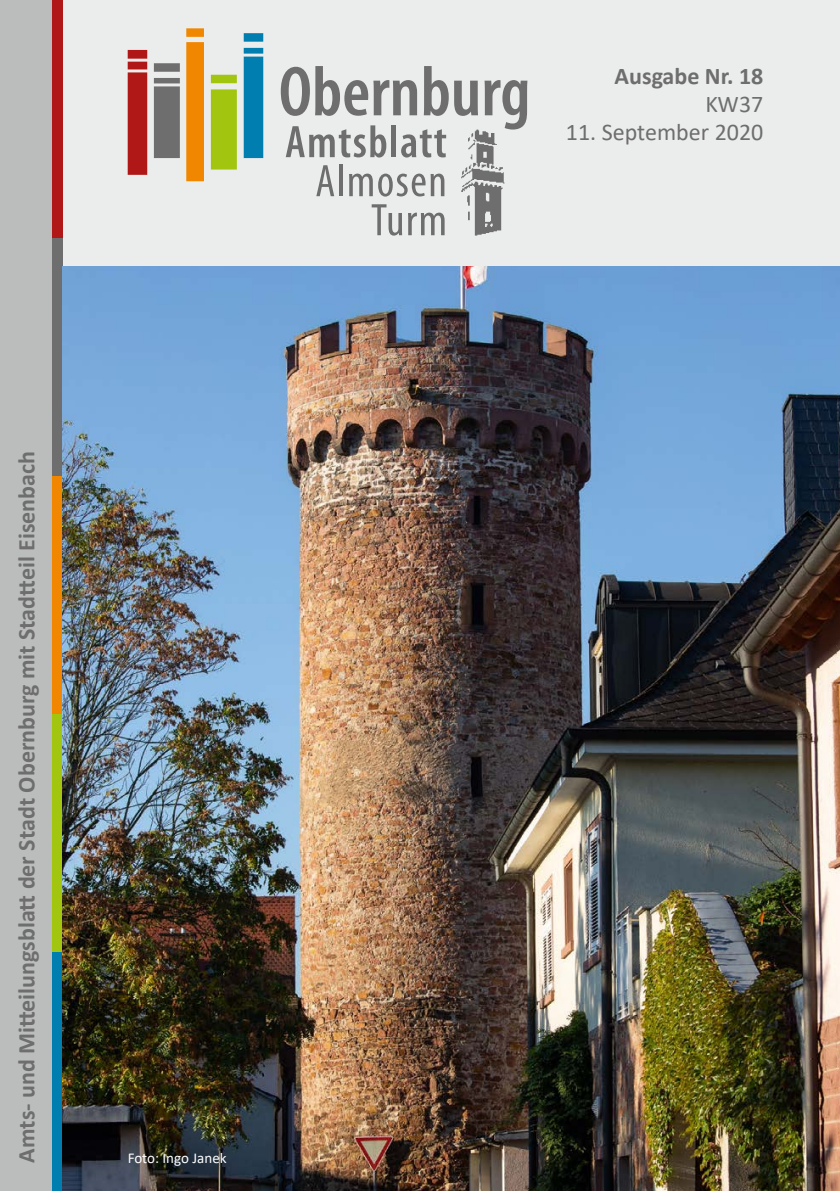
<style>
.page{position:relative;width:840px;height:1191px;background:#fff}
.page>*{position:absolute;margin:0;border:0;box-sizing:border-box;transform-origin:0 0}
.t1{font:700 24px "Calibri";color:#6e6e6e}
.t2{font:24px "Calibri";color:#6e6e6e}
.t3{font:15px "Calibri";color:#fff}
</style>
<div class="page">
<div style="left:62px;top:0;width:777px;height:266px;background:#ebecec"></div>
<svg style="left:243px;top:33px;width:20px;height:9px"></svg>
<svg style="left:186px;top:28px;width:18px;height:153px;background:#f08c0c"></svg>
<svg style="left:243px;top:48px;width:20px;height:110px;background:#0e84b3"></svg>
<svg style="left:154px;top:63px;width:26px;height:9px"></svg>
<svg style="left:211px;top:75px;width:26px;height:8px"></svg>
<div style="left:211px;top:89px;width:26px;height:80px;background:#a2c510"></div>
<svg style="left:154px;top:78px;width:26px;height:80px;background:#737373"></svg>
<svg style="left:128px;top:50px;width:19px;height:125px;background:#b12221"></svg>
<svg style="left:280px;top:66px;width:137px;height:50px"></svg>
<svg style="left:423px;top:66px;width:25px;height:50px"></svg>
<svg style="left:454px;top:81px;width:23px;height:35px"></svg>
<svg style="left:484px;top:80px;width:43px;height:50px"></svg>
<svg style="left:285px;top:125px;width:101px;height:32px"></svg>
<div style="left:391px;top:125px;width:5px;height:32px;background:#6e6e6e"></div>
<svg style="left:401px;top:129px;width:45px;height:28px"></svg>
<svg style="left:316px;top:165px;width:18px;height:31px"></svg>
<hr style="left:339px;top:164px;width:3px;height:32px;background:#6e6e6e">
<svg style="left:349px;top:174px;width:23px;height:22px"></svg>
<svg style="left:378px;top:174px;width:66px;height:22px"></svg>
<svg style="left:371px;top:204px;width:31px;height:32px"></svg>
<svg style="left:408px;top:213px;width:36px;height:22px"></svg>
<img style="left:461px;top:128px;width:46px;height:108px">
<div style="left:51px;top:0;width:11px;height:238px;background:#af1817"></div>
<div style="left:51px;top:238px;width:11px;height:238px;background:#6e6e6e"></div>
<div style="left:51px;top:476px;width:11px;height:238px;background:#f18700"></div>
<div style="left:51px;top:714px;width:11px;height:238px;background:#a2c510"></div>
<div style="left:51px;top:952px;width:11px;height:239px;background:#007eb0"></div>
<div style="left:0;top:0;width:51px;height:1191px;background:#bbbcbc"></div>
<img style="left:62px;top:266px;width:777px;height:925px">
<p class="t1" style="left:10px;top:1162px;width:713px;rotate:-90deg">Amts- und Mitteilungsblatt der Stadt Obernburg mit Stadtteil Eisenbach</p>
<p class="t3" style="left:128px;top:1147px;width:100px">Foto: Ingo Janek</p>
<p class="t1" style="left:614px;top:59px;width:150px">Ausgabe Nr. 18</p>
<p class="t2" style="left:705px;top:88px;width:59px">KW37</p>
<p class="t2" style="left:565px;top:116px;width:199px">11. September 2020</p>
</div>
